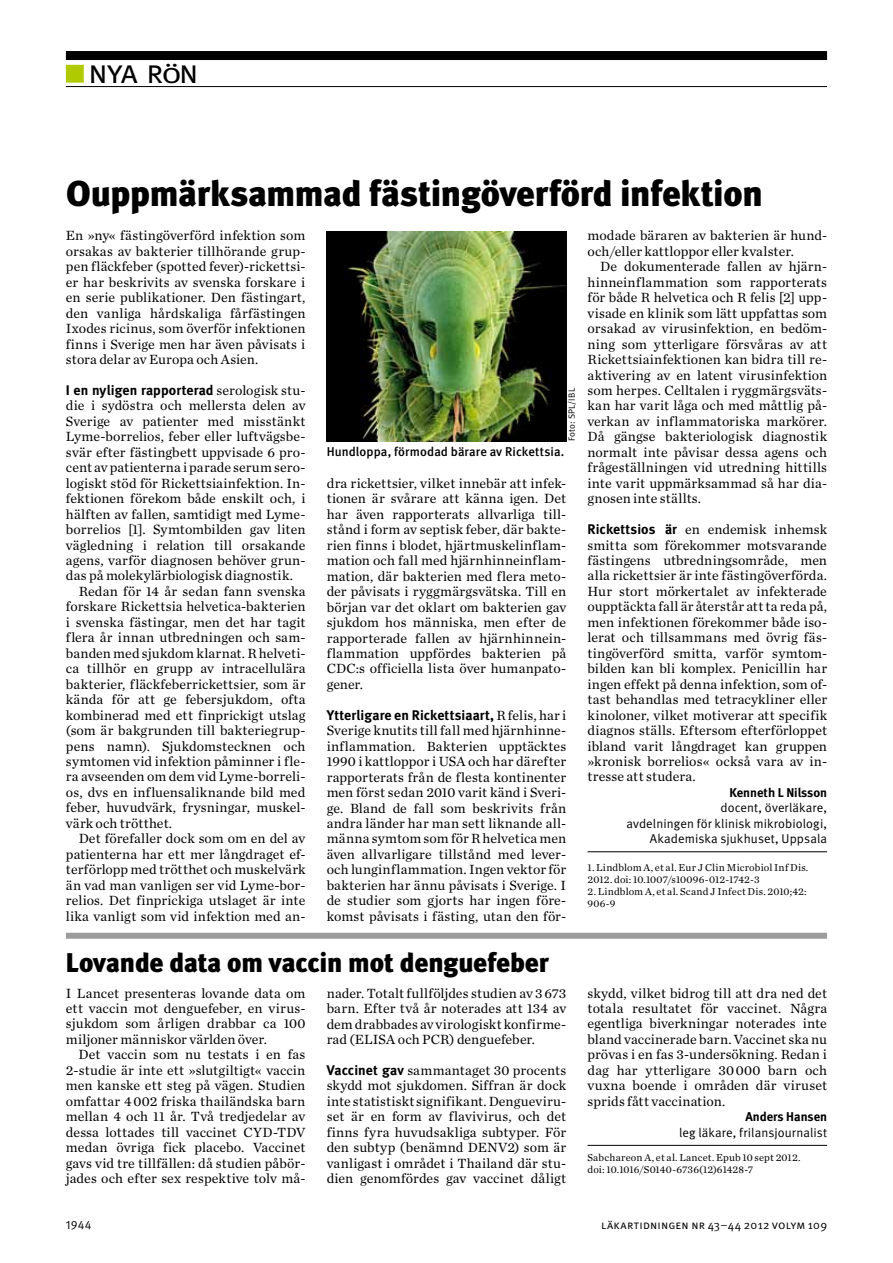
<style>
.page{position:relative;width:893px;height:1263px;background:#fff}
.page>*{position:absolute;margin:0;border:0;box-sizing:border-box;transform-origin:0 0}
.t1{font:36px "Meta LT Black";letter-spacing:-.01em;color:#000001}
.t2{font:33px "Meta LT Normal Small Caps";color:#000001}
.t3{font:27px "Meta LT Black";letter-spacing:-.01em;color:#000001}
.t4{font:13.95px/15.5px "Chronicle LT Text";letter-spacing:.005em;color:#000001;text-align:justify}
.t5{font:13.95px "Meta LT Bold";letter-spacing:.01em;color:#000001}
.t6{font:12.75px/15.5px "Meta LT Normal";letter-spacing:.01em;color:#000001;text-align:right}
.t7{font:12.75px "Meta LT Medium";letter-spacing:.005em;color:#000001}
.t8{font:12.75px "Meta LT Bold";color:#000001}
.t9{font:12px "Meta LT Normal Small Caps";letter-spacing:.02em;color:#000001}
.t10{font:12px "Meta LT Normal Utilities";color:#000001}
.t11{font:10.5px/12px "Chronicle LT Text";letter-spacing:.015em;color:#000001}
.t12{font:9px "Meta LT Normal";letter-spacing:.025em;color:#000001}
.s1{color:#afca00}
.s2{font-size:28.05px}
.s3{font-family:"Chronicle LT Text"}
.s4{font-family:"Meta LT Bold"}
</style>
<div class="page">
<div style="left:66px;top:51px;width:761px;height:9px;background:#000001"></div>
<hr style="left:66px;top:86px;width:761px;height:1px;background:#000001">
<div style="left:66px;top:65px;width:18px;height:18px;border:2px solid #afca00"></div>
<hr style="left:588px;top:851px;width:239px;height:1px;background:#000001">
<img style="left:327px;top:232px;width:239px;height:209px">
<hr style="left:587px;top:1145px;width:240px;height:1px;background:#000001">
<div style="left:66px;top:933px;width:761px;height:6px;background:#9c9c9c"></div>
<h2 class="t2" style="left:66px;top:52px;width:134px"><span class="s1">■</span> nya r<span class="s2">ö</span>n</h2>
<h1 class="t1" style="left:66px;top:172px;width:698px">Ouppmärksammad fästingöverförd infektion</h1>
<p class="t4" style="left:66px;top:228px;width:241px">En »ny« fästingöverförd infektion som orsakas av bakterier tillhörande grup&shy;pen fläckfeber (spotted fever)-rickettsi&shy;er har beskrivits av svenska forskare i en serie publikationer. Den fästingart, den vanliga hårdskaliga fårfästingen Ixodes ricinus, som överför infektionen finns i Sverige men har även påvisats i stora delar av Europa och Asien.</p>
<p class="t5" style="left:66px;top:382px;width:241px">I en nyligen rapporterad <span class="s3">serologisk stu-</span></p>
<p class="t4" style="left:66px;top:398px;width:241px">die i sydöstra och mellersta delen av</p>
<p class="t4" style="left:66px;top:413px;width:241px">Sverige av patienter med misstänkt</p>
<p class="t4" style="left:66px;top:429px;width:241px">Lyme-borrelios, feber eller luftvägsbe-</p>
<p class="t4" style="left:66px;top:444px;width:241px">svär efter fästingbett uppvisade 6 pro-</p>
<p class="t4" style="left:66px;top:460px;width:241px">cent av patienterna i parade serum sero-</p>
<p class="t4" style="left:66px;top:475px;width:241px">logiskt stöd för Rickettsiainfektion. In-</p>
<p class="t4" style="left:66px;top:491px;width:241px">fektionen förekom både enskilt och, i</p>
<p class="t4" style="left:66px;top:506px;width:241px">hälften av fallen, samtidigt med Lyme-</p>
<p class="t4" style="left:66px;top:522px;width:241px">borrelios [1]. Symtombilden gav liten</p>
<p class="t4" style="left:66px;top:537px;width:241px">vägledning i relation till orsakande</p>
<p class="t4" style="left:66px;top:552px;width:241px">agens, varför diagnosen behöver grun-</p>
<p class="t4" style="left:66px;top:568px;width:229px">das på molekylärbiologisk diagnostik.</p>
<p class="t4" style="left:79px;top:583px;width:228px">Redan för 14 år sedan fann svenska</p>
<p class="t4" style="left:66px;top:599px;width:241px">forskare Rickettsia helvetica-bakterien</p>
<p class="t4" style="left:66px;top:614px;width:241px">i svenska fästingar, men det har tagit</p>
<p class="t4" style="left:66px;top:630px;width:241px">flera år innan utbredningen och sam-</p>
<p class="t4" style="left:66px;top:645px;width:241px">banden med sjukdom klarnat. R helveti-</p>
<p class="t4" style="left:66px;top:661px;width:241px">ca tillhör en grupp av intracellulära</p>
<p class="t4" style="left:66px;top:676px;width:241px">bakterier, fläckfeberrickettsier, som är</p>
<p class="t4" style="left:66px;top:692px;width:241px">kända för att ge febersjukdom, ofta</p>
<p class="t4" style="left:66px;top:707px;width:241px">kombinerad med ett finprickigt utslag</p>
<p class="t4" style="left:66px;top:722px;width:241px">(som är bakgrunden till bakteriegrup-</p>
<p class="t4" style="left:66px;top:738px;width:241px">pens namn). Sjukdomstecknen och</p>
<p class="t4" style="left:66px;top:753px;width:241px">symtomen vid infektion påminner i fle-</p>
<p class="t4" style="left:66px;top:769px;width:241px">ra avseenden om dem vid Lyme-borreli-</p>
<p class="t4" style="left:66px;top:784px;width:241px">os, dvs en influensaliknande bild med</p>
<p class="t4" style="left:66px;top:800px;width:241px">feber, huvudvärk, frysningar, muskel-</p>
<p class="t4" style="left:66px;top:815px;width:108px">värk och trötthet.</p>
<p class="t4" style="left:79px;top:831px;width:228px">Det förefaller dock som om en del av</p>
<p class="t4" style="left:66px;top:846px;width:241px">patienterna har ett mer långdraget ef-</p>
<p class="t4" style="left:66px;top:862px;width:241px">terförlopp med trötthet och muskelvärk</p>
<p class="t4" style="left:66px;top:877px;width:241px">än vad man vanligen ser vid Lyme-bor-</p>
<p class="t4" style="left:66px;top:893px;width:241px">relios. Det finprickiga utslaget är inte</p>
<p class="t4" style="left:66px;top:908px;width:241px">lika vanligt som vid infektion med an-</p>
<p class="t12" style="left:567px;top:441px;width:54px;rotate:-90deg">Foto: SPL/IBL</p>
<p class="t7" style="left:327px;top:444px;width:239px">Hundloppa, förmodad bärare av Rickettsia.</p>
<p class="t4" style="left:327px;top:475px;width:241px">dra rickettsier, vilket innebär att infek&shy;tionen är svårare att känna igen. Det har även rapporterats allvarliga till&shy;stånd i form av septisk feber, där bakte&shy;rien finns i blodet, hjärtmuskelinflam&shy;mation och fall med hjärnhinneinflam&shy;mation, där bakterien med flera meto&shy;der påvisats i ryggmärgsvätska. Till en början var det oklart om bakterien gav sjukdom hos människa, men efter de rapporterade fallen av hjärnhinnein&shy;flammation uppfördes bakterien på CDC:s officiella lista över humanpato&shy;gener.</p>
<p class="t5" style="left:327px;top:707px;width:241px">Ytterligare en Rickettsiaart, <span class="s3">R felis, har i</span></p>
<p class="t4" style="left:327px;top:723px;width:241px">Sverige knutits till fall med hjärnhinne&shy;inflammation. Bakterien upptäcktes 1990 i kattloppor i USA och har därefter rapporterats från de flesta kontinenter men först sedan 2010 varit känd i Sveri&shy;ge. Bland de fall som beskrivits från andra länder har man sett liknande all&shy;männa symtom som för R helvetica men även allvarligare tillstånd med lever&shy;och lunginflammation. Ingen vektor för bakterien har ännu påvisats i Sverige. I de studier som gjorts har ingen före&shy;komst påvisats i fästing, utan den för-</p>
<h3 class="t3" style="left:66px;top:946px;width:485px">Lovande data om vaccin mot denguefeber</h3>
<p class="t4" style="left:66px;top:985px;width:241px">I Lancet presenteras lovande data om ett vaccin mot denguefeber, en virus&shy;sjukdom som årligen drabbar ca 100 miljoner människor världen över.</p>
<p class="t4" style="left:66px;top:1047px;width:241px;text-indent:13px">Det vaccin som nu testats i en fas 2-studie är inte ett »slutgiltigt« vaccin men kanske ett steg på vägen. Studien omfattar 4002 friska thailändska barn mellan 4 och 11 år. Två tredjedelar av dessa lottades till vaccinet CYD-TDV medan övriga fick placebo. Vaccinet gavs vid tre tillfällen: då studien påbör&shy;jades och efter sex respektive tolv må-</p>
<p class="t4" style="left:327px;top:985px;width:241px">nader. Totalt fullföljdes studien av 3673 barn. Efter två år noterades att 134 av dem drabbades av virologiskt konfirme&shy;rad (ELISA och PCR) denguefeber.</p>
<p class="t4" style="left:327px;top:1062px;width:241px"><span class="s4">Vaccinet gav</span> sammantaget 30 procents skydd mot sjukdomen. Siffran är dock inte statistiskt signifikant. Dengueviru&shy;set är en form av flavivirus, och det finns fyra huvudsakliga subtyper. För den subtyp (benämnd DENV2) som är vanligast i området i Thailand där stu&shy;dien genomfördes gav vaccinet dåligt</p>
<p class="t4" style="left:588px;top:228px;width:241px">modade bäraren av bakterien är hund&shy;och/eller kattloppor eller kvalster.</p>
<p class="t4" style="left:588px;top:259px;width:241px;text-indent:13px">De dokumenterade fallen av hjärn&shy;hinneinflammation som rapporterats för både R helvetica och R felis [2] upp&shy;visade en klinik som lätt uppfattas som orsakad av virusinfektion, en bedöm&shy;ning som ytterligare försvåras av att Rickettsiainfektionen kan bidra till re&shy;aktivering av en latent virusinfektion som herpes. Celltalen i ryggmärgsväts&shy;kan har varit låga och med måttlig på&shy;verkan av inflammatoriska markörer.<br>Då gängse bakteriologisk diagnostik normalt inte påvisar dessa agens och frågeställningen vid utredning hittills inte varit uppmärksammad så har dia&shy;gnosen inte ställts.</p>
<p class="t4" style="left:588px;top:522px;width:241px"><span class="s4">Rickettsios är</span> en endemisk inhemsk smitta som förekommer motsvarande fästingens utbredningsområde, men alla rickettsier är inte fästingöverförda.<br>Hur stort mörkertalet av infekterade oupptäckta fall är återstår att ta reda på, men infektionen förekommer både iso&shy;lerat och tillsammans med övrig fäs&shy;tingöverförd smitta, varför symtom&shy;bilden kan bli komplex. Penicillin har ingen effekt på denna infektion, som of&shy;tast behandlas med tetracykliner eller kinoloner, vilket motiverar att specifik diagnos ställs. Eftersom efterförloppet ibland varit långdraget kan gruppen »kronisk borrelios« också vara av in&shy;tresse att studera.</p>
<p class="t8" style="left:730px;top:785px;width:99px">Kenneth L Nilsson</p>
<p class="t6" style="left:626px;top:800px;width:202px">docent, överläkare,<br>avdelningen för klinisk mikrobiologi,<br>Akademiska sjukhuset, Uppsala</p>
<p class="t11" style="left:588px;top:861px;width:222px">1. Lindblom A, et al. Eur J Clin Microbiol Inf Dis.<br>2012. doi: 10.1007/s10096-012-1742-3</p>
<p class="t11" style="left:588px;top:885px;width:221px">2. Lindblom A, et al. Scand J Infect Dis. 2010;42:<br>906-9</p>
<p class="t4" style="left:587px;top:985px;width:241px">skydd, vilket bidrog till att dra ned det totala resultatet för vaccinet. Några egentliga biverkningar noterades inte bland vaccinerade barn. Vaccinet ska nu prövas i en fas 3-undersökning. Redan i dag har ytterligare 30000 barn och vuxna boende i områden där viruset sprids fått vaccination.</p>
<p class="t8" style="left:745px;top:1109px;width:83px">Anders Hansen</p>
<p class="t6" style="left:679px;top:1124px;width:149px">leg läkare, frilansjournalist</p>
<p class="t11" style="left:587px;top:1151px;width:215px">Sabchareon A, et al. Lancet. Epub 10 sept 2012. doi: 10.1016/S0140-6736(12)61428-7</p>
<p class="t10" style="left:66px;top:1218px;width:27px">1944</p>
<p class="t9" style="left:601px;top:1218px;width:227px">läkartidningen nr 43–44 2012 volym 109</p>
</div>
